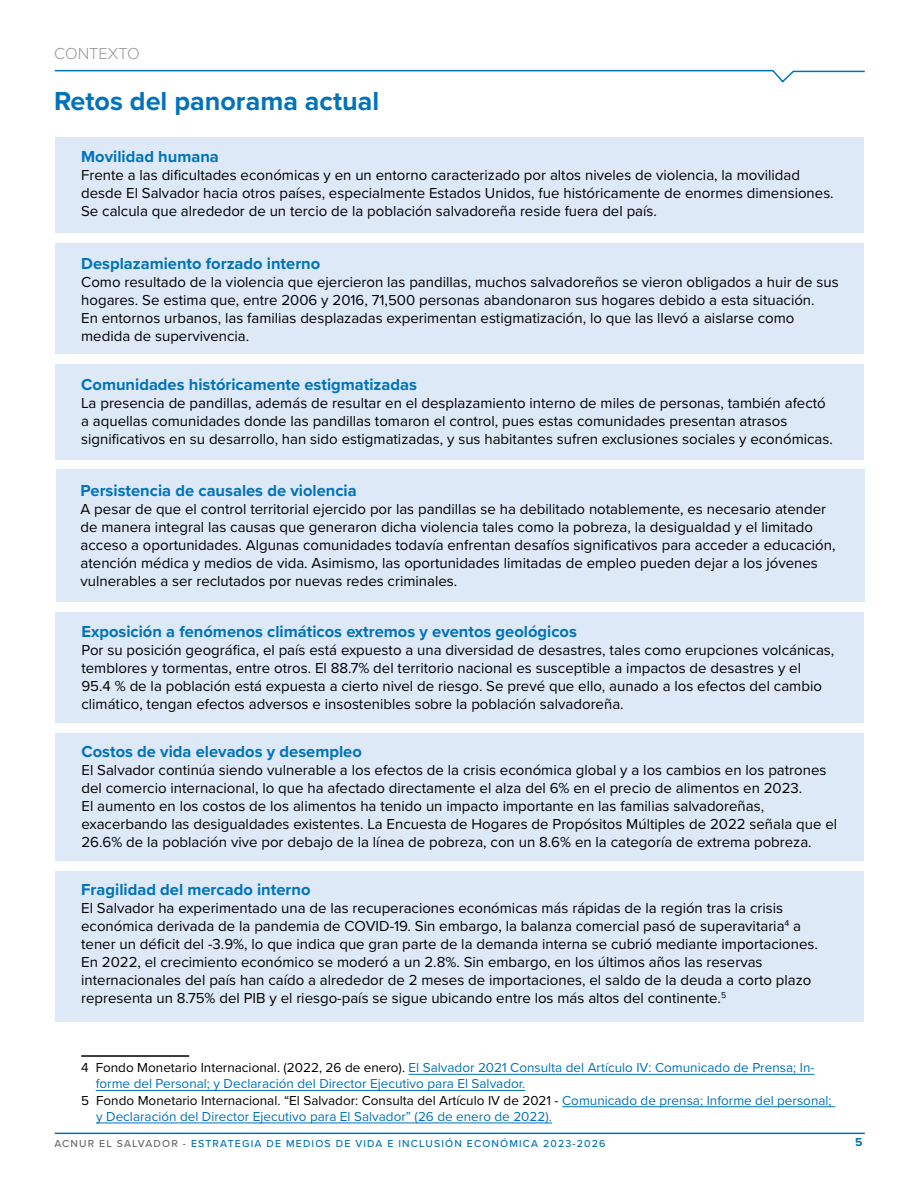
<style>
.page{position:relative;width:918px;height:1188px;background:#fff}
.page>*{position:absolute;margin:0;border:0;box-sizing:border-box;transform-origin:0 0}
.t1{font:700 27px "Proxima Nova";color:#0073ba}
.t2{font:700 16.5px "Proxima Nova";color:#0073ba}
.t3{font:300 16.5px "Proxima Nova";color:#67686b}
.t4{font:15px/18px "Proxima Nova";color:#000}
.t5{font:13.5px "Proxima Nova";color:#0073ba}
.t6{font:13.5px "Proxima Nova";color:#000}
.t7{font:700 12px "Proxima Nova";color:#0073ba}
.t8{font:500 10.5px "Proxima Nova";letter-spacing:.11em;color:#0073ba}
.s1{color:#000}
.s2{color:#0073ba}
.s3{color:#67686b}
</style>
<div class="page">
<hr style="left:55px;top:1133px;width:810px;height:1px;background:#0073ba">
<svg style="left:54px;top:69px;width:811px;height:14px"></svg>
<div style="left:55px;top:138px;width:809px;height:95px;background:#dee9f7"></div>
<div style="left:55px;top:364px;width:809px;height:95px;background:#dee9f7"></div>
<div style="left:56px;top:470px;width:809px;height:132px;background:#dee9f7"></div>
<div style="left:55px;top:612px;width:809px;height:111px;background:#dee9f7"></div>
<div style="left:56px;top:733px;width:808px;height:128px;background:#dee9f7"></div>
<div style="left:56px;top:871px;width:808px;height:150px;background:#dee9f7"></div>
<div style="left:55px;top:243px;width:809px;height:111px;background:#dee9f7"></div>
<hr style="left:81px;top:1055px;width:108px;height:2px;background:#000">
<hr style="left:409px;top:1074px;width:405px;height:1px;background:#0073ba">
<hr style="left:96px;top:1090px;width:429px;height:1px;background:#0073ba">
<hr style="left:562px;top:1106px;width:273px;height:1px;background:#0073ba">
<hr style="left:96px;top:1123px;width:456px;height:1px;background:#0073ba">
<p class="t3" style="left:54px;top:41px;width:87px">CONTEXTO</p>
<h1 class="t1" style="left:54px;top:81px;width:327px">Retos del panorama actual</h1>
<p class="t2" style="left:81px;top:145px;width:139px">Movilidad humana</p>
<p class="t4" style="left:81px;top:166px;width:754px">Frente a las dificultades económicas y en un entorno caracterizado por altos niveles de violencia, la movilidad desde El Salvador hacia otros países, especialmente Estados Unidos, fue históricamente de enormes dimensiones.<br>Se calcula que alrededor de un tercio de la población salvadoreña reside fuera del país.</p>
<p class="t2" style="left:81px;top:251px;width:241px">Desplazamiento forzado interno</p>
<p class="t4" style="left:81px;top:273px;width:759px">Como resultado de la violencia que ejercieron las pandillas, muchos salvadoreños se vieron obligados a huir de sus hogares. Se estima que, entre 2006 y 2016, 71,500 personas abandonaron sus hogares debido a esta situación.<br>En entornos urbanos, las familias desplazadas experimentan estigmatización, lo que las llevó a aislarse como medida de supervivencia.</p>
<p class="t2" style="left:81px;top:372px;width:337px">Comunidades históricamente estigmatizadas</p>
<p class="t4" style="left:81px;top:393px;width:753px">La presencia de pandillas, además de resultar en el desplazamiento interno de miles de personas, también afectó a aquellas comunidades donde las pandillas tomaron el control, pues estas comunidades presentan atrasos significativos en su desarrollo, han sido estigmatizadas, y sus habitantes sufren exclusiones sociales y económicas.</p>
<p class="t2" style="left:81px;top:478px;width:278px">Persistencia de causales de violencia</p>
<p class="t4" style="left:81px;top:499px;width:757px">A pesar de que el control territorial ejercido por las pandillas se ha debilitado notablemente, es necesario atender de manera integral las causas que generaron dicha violencia tales como la pobreza, la desigualdad y el limitado acceso a oportunidades. Algunas comunidades todavía enfrentan desafíos significativos para acceder a educación, atención médica y medios de vida. Asimismo, las oportunidades limitadas de empleo pueden dejar a los jóvenes vulnerables a ser reclutados por nuevas redes criminales.</p>
<p class="t2" style="left:81px;top:619px;width:497px">Exposición a fenómenos climáticos extremos y eventos geológicos</p>
<p class="t4" style="left:81px;top:640px;width:754px">Por su posición geográfica, el país está expuesto a una diversidad de desastres, tales como erupciones volcánicas, temblores y tormentas, entre otros. El 88.7% del territorio nacional es susceptible a impactos de desastres y el 95.4 % de la población está expuesta a cierto nivel de riesgo. Se prevé que ello, aunado a los efectos del cambio climático, tengan efectos adversos e insostenibles sobre la población salvadoreña.</p>
<p class="t2" style="left:81px;top:740px;width:282px">Costos de vida elevados y desempleo</p>
<p class="t4" style="left:81px;top:761px;width:757px">El Salvador continúa siendo vulnerable a los efectos de la crisis económica global y a los cambios en los patrones del comercio internacional, lo que ha afectado directamente el alza del 6% en el precio de alimentos en 2023.<br>El aumento en los costos de los alimentos ha tenido un impacto importante en las familias salvadoreñas, exacerbando las desigualdades existentes. La Encuesta de Hogares de Propósitos Múltiples de 2022 señala que el 26.6% de la población vive por debajo de la línea de pobreza, con un 8.6% en la categoría de extrema pobreza.</p>
<p class="t2" style="left:81px;top:878px;width:231px">Fragilidad del mercado interno</p>
<p class="t4" style="left:81px;top:899px;width:738px">El Salvador ha experimentado una de las recuperaciones económicas más rápidas de la región tras la crisis económica derivada de la pandemia de COVID-19. Sin embargo, la balanza comercial pasó de superavitaria<sup>4</sup> a tener un déficit del -3.9%, lo que indica que gran parte de la demanda interna se cubrió mediante importaciones.<br>En 2022, el crecimiento económico se moderó a un 2.8%. Sin embargo, en los últimos años las reservas internacionales del país han caído a alrededor de 2 meses de importaciones, el saldo de la deuda a corto plazo representa un 8.75% del PIB y el riesgo-país se sigue ubicando entre los más altos del continente.<sup>5</sup></p>
<p class="t5" style="left:81px;top:1058px;width:735px"><span class="s1">4 Fondo Monetario Internacional. (2022, 26 de enero).</span> El Salvador 2021 Consulta del Artículo IV: Comunicado de Prensa; In-</p>
<p class="t5" style="left:96px;top:1074px;width:431px">forme del Personal; y Declaración del Director Ejecutivo para El Salvador.</p>
<p class="t6" style="left:81px;top:1090px;width:752px">5 Fondo Monetario Internacional. “El Salvador: Consulta del Artículo IV de 2021 - <span class="s2">Comunicado de prensa; Informe del personal;</span></p>
<p class="t5" style="left:96px;top:1106px;width:457px">y Declaración del Director Ejecutivo para El Salvador” (26 de enero de 2022).</p>
<p class="t8" style="left:54px;top:1136px;width:553px"><span class="s3">ACNUR EL SALVADOR -</span> ESTRATEGIA DE MEDIOS DE VIDA E INCLUSIÓN ECONÓMICA 2023-2026</p>
<p class="t7" style="left:855px;top:1133px;width:9px">5</p>
</div>
